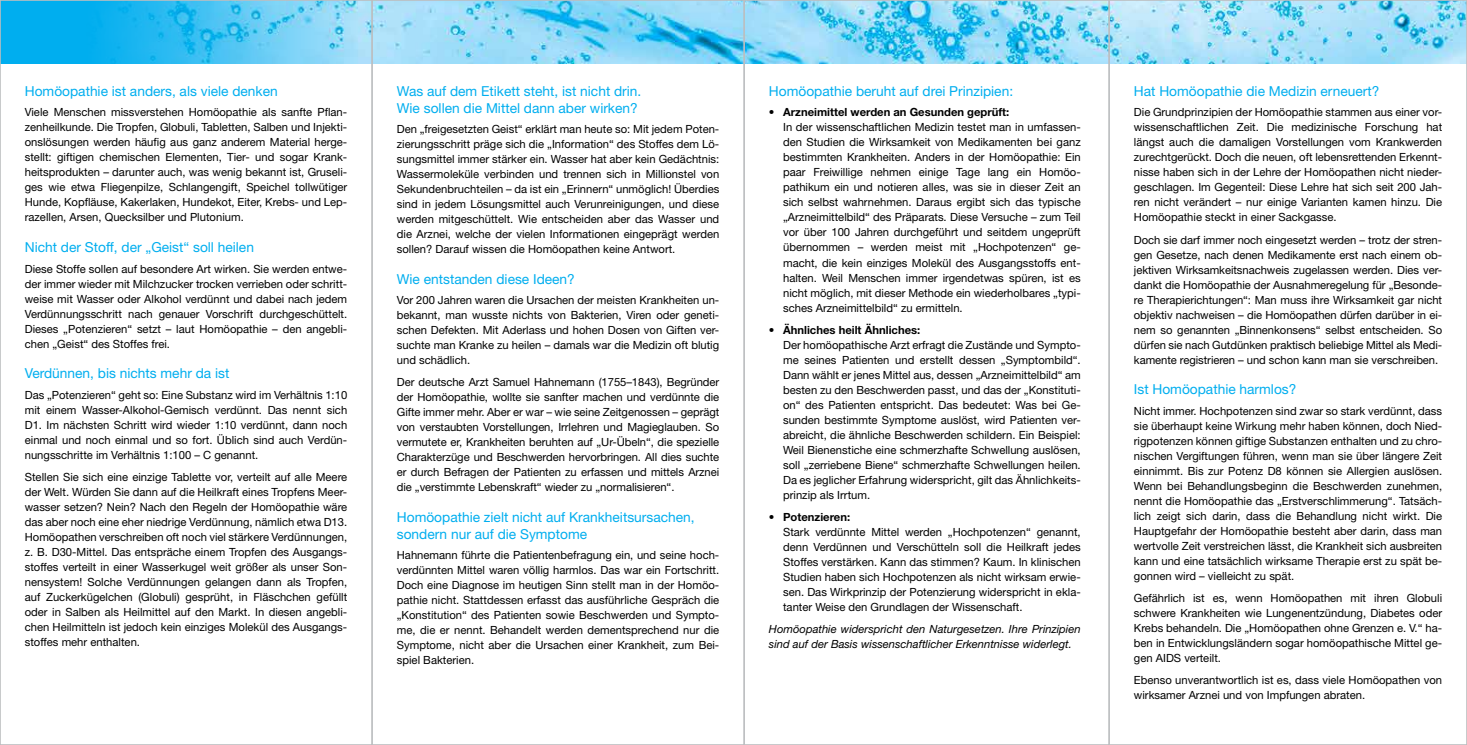
<style>
.page{position:relative;width:1467px;height:745px;background:#fff}
.page>*{position:absolute;margin:0;border:0;box-sizing:border-box;transform-origin:0 0}
.t1{font:13.75px/16.5px "Helvetica Neue";color:#00aeef}
.t2{font:11.25px/15px "Helvetica Neue";color:#000;text-align:justify}
.t3{font:italic 11.25px/15px "Helvetica Neue";color:#000}
.t4{font:700 11.25px "Helvetica Neue";color:#000}
</style>
<div class="page">
<img style="left:358px;top:2px;width:1107px;height:62px">
<svg style="left:2px;top:2px;width:356px;height:62px;background:#38bef1"></svg>
<p class="t1" style="left:25px;top:83px;width:254px">Homöopathie ist anders, als viele denken</p>
<p class="t2" style="left:25px;top:105px;width:324px">Viele Menschen missverstehen Homöopathie als sanfte Pflan&shy;zenheilkunde. Die Tropfen, Globuli, Tabletten, Salben und Injekti&shy;onslösungen werden häufig aus ganz anderem Material herge&shy;stellt: giftigen chemischen Elementen, Tier- und sogar Krank&shy;heitsprodukten – darunter auch, was wenig bekannt ist, Gruseli&shy;ges wie etwa Fliegenpilze, Schlangengift, Speichel tollwütiger Hunde, Kopfläuse, Kakerlaken, Hundekot, Eiter, Krebs- und Lep&shy;razellen, Arsen, Quecksilber und Plutonium.</p>
<p class="t1" style="left:25px;top:239px;width:231px">Nicht der Stoff, der „Geist“ soll heilen</p>
<p class="t2" style="left:25px;top:261px;width:324px">Diese Stoffe sollen auf besondere Art wirken. Sie werden entwe&shy;der immer wieder mit Milchzucker trocken verrieben oder schritt&shy;weise mit Wasser oder Alkohol verdünnt und dabei nach jedem Verdünnungsschritt nach genauer Vorschrift durchgeschüttelt.<br>Dieses „Potenzieren“ setzt – laut Homöopathie – den angebli&shy;chen „Geist“ des Stoffes frei.</p>
<p class="t1" style="left:25px;top:365px;width:206px">Verdünnen, bis nichts mehr da ist</p>
<p class="t2" style="left:25px;top:387px;width:324px">Das „Potenzieren“ geht so: Eine Substanz wird im Verhältnis 1:10 mit einem Wasser-Alkohol-Gemisch verdünnt. Das nennt sich D1. Im nächsten Schritt wird wieder 1:10 verdünnt, dann noch einmal und noch einmal und so fort. Üblich sind auch Verdün&shy;nungsschritte im Verhältnis 1:100 – C genannt.</p>
<p class="t2" style="left:25px;top:469px;width:324px">Stellen Sie sich eine einzige Tablette vor, verteilt auf alle Meere der Welt. Würden Sie dann auf die Heilkraft eines Tropfens Meer&shy;wasser setzen? Nein? Nach den Regeln der Homöopathie wäre das aber noch eine eher niedrige Verdünnung, nämlich etwa D13.<br>Homöopathen verschreiben oft noch viel stärkere Verdünnungen, z. B. D30-Mittel. Das entspräche einem Tropfen des Ausgangs&shy;stoffes verteilt in einer Wasserkugel weit größer als unser Son&shy;nensystem! Solche Verdünnungen gelangen dann als Tropfen, auf Zuckerkügelchen (Globuli) gesprüht, in Fläschchen gefüllt oder in Salben als Heilmittel auf den Markt. In diesen angebli&shy;chen Heilmitteln ist jedoch kein einziges Molekül des Ausgangs&shy;stoffes mehr enthalten.</p>
<p class="t1" style="left:397px;top:83px;width:246px">Was auf dem Etikett steht, ist nicht drin.<br>Wie sollen die Mittel dann aber wirken?</p>
<p class="t2" style="left:397px;top:121px;width:324px">Den „freigesetzten Geist“ erklärt man heute so: Mit jedem Poten&shy;zierungsschritt präge sich die „Information“ des Stoffes dem Lö&shy;sungsmittel immer stärker ein. Wasser hat aber kein Gedächtnis:<br>Wassermoleküle verbinden und trennen sich in Millionstel von Sekundenbruchteilen – da ist ein „Erinnern“ unmöglich! Überdies sind in jedem Lösungsmittel auch Verunreinigungen, und diese werden mitgeschüttelt. Wie entscheiden aber das Wasser und die Arznei, welche der vielen Informationen eingeprägt werden sollen? Darauf wissen die Homöopathen keine Antwort.</p>
<p class="t1" style="left:397px;top:270px;width:180px">Wie entstanden diese Ideen?</p>
<p class="t2" style="left:397px;top:292px;width:324px">Vor 200 Jahren waren die Ursachen der meisten Krankheiten un&shy;bekannt, man wusste nichts von Bakterien, Viren oder geneti&shy;schen Defekten. Mit Aderlass und hohen Dosen von Giften ver&shy;suchte man Kranke zu heilen – damals war die Medizin oft blutig und schädlich.</p>
<p class="t2" style="left:397px;top:374px;width:324px">Der deutsche Arzt Samuel Hahnemann (1755–1843), Begründer der Homöopathie, wollte sie sanfter machen und verdünnte die Gifte immer mehr. Aber er war – wie seine Zeitgenossen – geprägt von verstaubten Vorstellungen, Irrlehren und Magieglauben. So vermutete er, Krankheiten beruhten auf „Ur-Übeln“, die spezielle Charakterzüge und Beschwerden hervorbringen. All dies suchte er durch Befragen der Patienten zu erfassen und mittels Arznei die „verstimmte Lebenskraft“ wieder zu „normalisieren“.</p>
<p class="t1" style="left:397px;top:508px;width:299px">Homöopathie zielt nicht auf Krankheitsursachen, sondern nur auf die Symptome</p>
<p class="t2" style="left:397px;top:547px;width:324px">Hahnemann führte die Patientenbefragung ein, und seine hoch&shy;verdünnten Mittel waren völlig harmlos. Das war ein Fortschritt.<br>Doch eine Diagnose im heutigen Sinn stellt man in der Homöo&shy;pathie nicht. Stattdessen erfasst das ausführliche Gespräch die „Konstitution“ des Patienten sowie Beschwerden und Sympto&shy;me, die er nennt. Behandelt werden dementsprechend nur die Symptome, nicht aber die Ursachen einer Krankheit, zum Bei&shy;spiel Bakterien.</p>
<p class="t1" style="left:769px;top:83px;width:246px">Homöopathie beruht auf drei Prinzipien:</p>
<p class="t4" style="left:769px;top:105px;width:242px">• Arzneimittel werden an Gesunden geprüft:</p>
<p class="t2" style="left:783px;top:120px;width:299px">In der wissenschaftlichen Medizin testet man in umfassen&shy;den Studien die Wirksamkeit von Medikamenten bei ganz bestimmten Krankheiten. Anders in der Homöopathie: Ein paar Freiwillige nehmen einige Tage lang ein Homöo&shy;pathikum ein und notieren alles, was sie in dieser Zeit an sich selbst wahrnehmen. Daraus ergibt sich das typische „Arzneimittelbild“ des Präparats. Diese Versuche – zum Teil vor über 100 Jahren durchgeführt und seitdem ungeprüft übernommen – werden meist mit „Hochpotenzen“ ge&shy;macht, die kein einziges Molekül des Ausgangsstoffs ent&shy;halten. Weil Menschen immer irgendetwas spüren, ist es nicht möglich, mit dieser Methode ein wiederholbares „typi&shy;sches Arzneimittelbild“ zu ermitteln.</p>
<p class="t4" style="left:769px;top:322px;width:153px">• Ähnliches heilt Ähnliches:</p>
<p class="t2" style="left:783px;top:337px;width:299px">Der homöopathische Arzt erfragt die Zustände und Sympto&shy;me seines Patienten und erstellt dessen „Symptombild“.<br>Dann wählt er jenes Mittel aus, dessen „Arzneimittelbild“ am besten zu den Beschwerden passt, und das der „Konstituti&shy;on“ des Patienten entspricht. Das bedeutet: Was bei Ge&shy;sunden bestimmte Symptome auslöst, wird Patienten ver&shy;abreicht, die ähnliche Beschwerden schildern. Ein Beispiel:<br>Weil Bienenstiche eine schmerzhafte Schwellung auslösen, soll „zerriebene Biene“ schmerzhafte Schwellungen heilen.<br>Da es jeglicher Erfahrung widerspricht, gilt das Ähnlichkeits&shy;prinzip als Irrtum.</p>
<p class="t4" style="left:769px;top:509px;width:83px">• Potenzieren:</p>
<p class="t2" style="left:783px;top:524px;width:299px">Stark verdünnte Mittel werden „Hochpotenzen“ genannt, denn Verdünnen und Verschütteln soll die Heilkraft jedes Stoffes verstärken. Kann das stimmen? Kaum. In klinischen Studien haben sich Hochpotenzen als nicht wirksam erwie&shy;sen. Das Wirkprinzip der Potenzierung widerspricht in ekla&shy;tanter Weise den Grundlagen der Wissenschaft.</p>
<p class="t3" style="left:769px;top:621px;width:313px">Homöopathie widerspricht den Naturgesetzen. Ihre Prinzipien sind auf der Basis wissenschaftlicher Erkenntnisse widerlegt.</p>
<p class="t1" style="left:1134px;top:83px;width:247px">Hat Homöopathie die Medizin erneuert?</p>
<p class="t2" style="left:1134px;top:105px;width:310px">Die Grundprinzipien der Homöopathie stammen aus einer vor&shy;wissenschaftlichen Zeit. Die medizinische Forschung hat längst auch die damaligen Vorstellungen vom Krankwerden zurechtgerückt. Doch die neuen, oft lebensrettenden Erkennt&shy;nisse haben sich in der Lehre der Homöopathen nicht nieder&shy;geschlagen. Im Gegenteil: Diese Lehre hat sich seit 200 Jah&shy;ren nicht verändert – nur einige Varianten kamen hinzu. Die Homöopathie steckt in einer Sackgasse.</p>
<p class="t2" style="left:1134px;top:232px;width:310px">Doch sie darf immer noch eingesetzt werden – trotz der stren&shy;gen Gesetze, nach denen Medikamente erst nach einem ob&shy;jektiven Wirksamkeitsnachweis zugelassen werden. Dies ver&shy;dankt die Homöopathie der Ausnahmeregelung für „Besonde&shy;re Therapierichtungen“: Man muss ihre Wirksamkeit gar nicht objektiv nachweisen – die Homöopathen dürfen darüber in ei&shy;nem so genannten „Binnenkonsens“ selbst entscheiden. So dürfen sie nach Gutdünken praktisch beliebige Mittel als Medi&shy;kamente registrieren – und schon kann man sie verschreiben.</p>
<p class="t1" style="left:1134px;top:381px;width:164px">Ist Homöopathie harmlos?</p>
<p class="t2" style="left:1134px;top:403px;width:310px">Nicht immer. Hochpotenzen sind zwar so stark verdünnt, dass sie überhaupt keine Wirkung mehr haben können, doch Nied&shy;rigpotenzen können giftige Substanzen enthalten und zu chro&shy;nischen Vergiftungen führen, wenn man sie über längere Zeit einnimmt. Bis zur Potenz D8 können sie Allergien auslösen.<br>Wenn bei Behandlungsbeginn die Beschwerden zunehmen, nennt die Homöopathie das „Erstverschlimmerung“. Tatsäch&shy;lich zeigt sich darin, dass die Behandlung nicht wirkt. Die Hauptgefahr der Homöopathie besteht aber darin, dass man wertvolle Zeit verstreichen lässt, die Krankheit sich ausbreiten kann und eine tatsächlich wirksame Therapie erst zu spät be&shy;gonnen wird – vielleicht zu spät.</p>
<p class="t2" style="left:1134px;top:590px;width:310px">Gefährlich ist es, wenn Homöopathen mit ihren Globuli schwere Krankheiten wie Lungenentzündung, Diabetes oder Krebs behandeln. Die „Homöopathen ohne Grenzen e. V.“ ha&shy;ben in Entwicklungsländern sogar homöopathische Mittel ge&shy;gen AIDS verteilt.</p>
<p class="t2" style="left:1134px;top:672px;width:310px">Ebenso unverantwortlich ist es, dass viele Homöopathen von wirksamer Arznei und von Impfungen abraten.</p>
</div>
